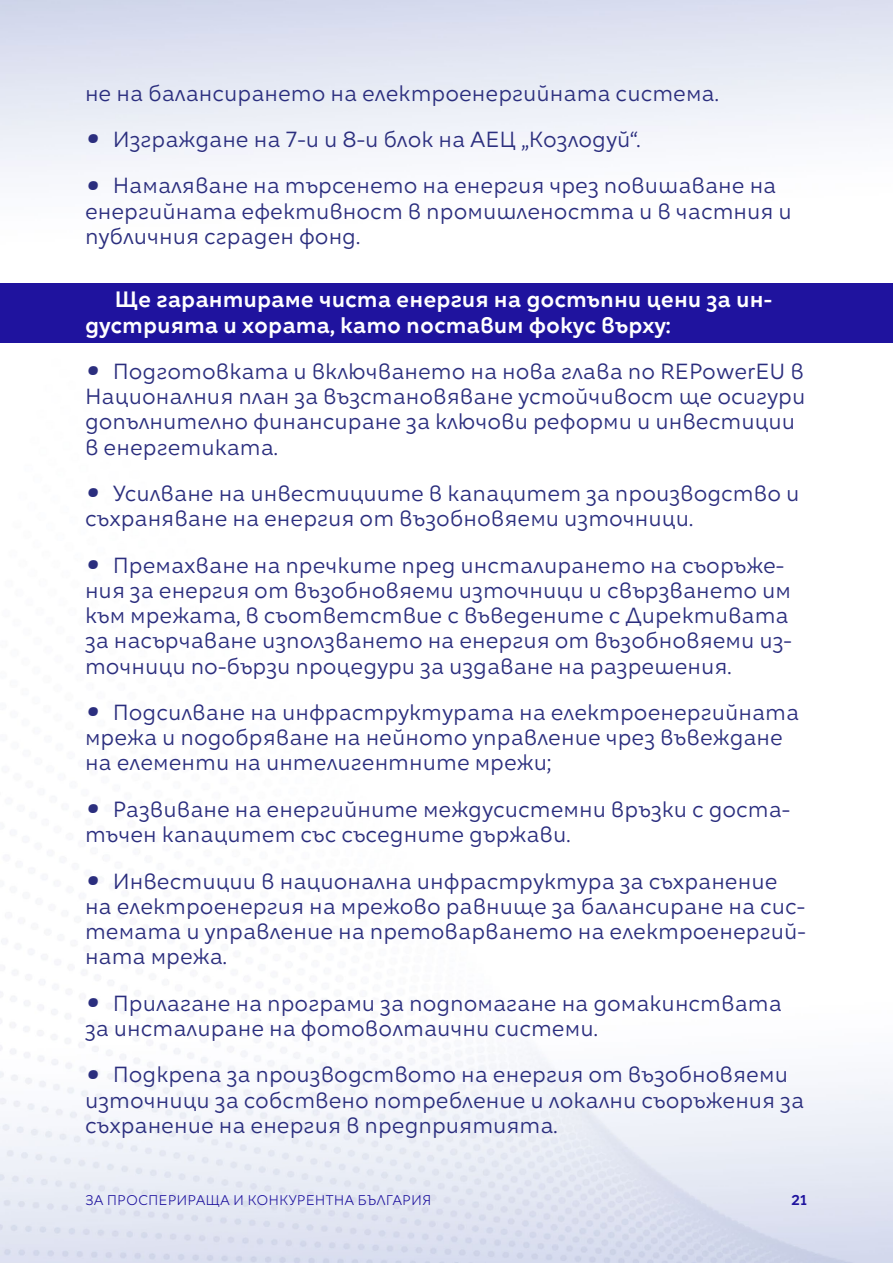
<style>
.page{position:relative;width:893px;height:1263px;background:#fff}
.page>*{position:absolute;margin:0;border:0;box-sizing:border-box;transform-origin:0 0}
.t1{font:21px/25.2px "Kometa";color:#2b2e7e}
.t2{font:21px/25.2px "Kometa Bld";color:#fff}
.t3{font:300 13.5px "Kometa";color:#1f139e}
.t4{font:13.5px "Kometa Bld";color:#1f139e}
.s1{font-family:"Centrale Sans Pro";font-weight:700;font-style:italic;font-size:39px}
</style>
<div class="page">
<img style="left:0;top:0;width:893px;height:1263px">
<div style="left:0;top:283px;width:893px;height:59px;background:#1f139e"></div>
<p class="t1" style="left:85px;top:80px;width:635px">не на балансирането на електроенергийната система.</p>
<p class="t1" style="left:85px;top:126px;width:557px"><span class="s1">•</span> Изграждане на 7-и и 8-и блок на АЕЦ „Козлодуй“.</p>
<p class="t1" style="left:85px;top:173px;width:708px"><span class="s1">•</span> Намаляване на търсенето на енергия чрез повишаване на енергийната ефективност в промишлеността и в частния и публичния сграден фонд.</p>
<p class="t2" style="left:85px;top:287px;width:688px;text-indent:30px">Ще гарантираме чиста енергия на достъпни цени за ин&shy;дустрията и хората, като поставим фокус върху:</p>
<p class="t1" style="left:85px;top:358px;width:722px"><span class="s1">•</span> Подготовката и включването на нова глава по REPowerEU в Националния план за възстановяване устойчивост ще осигури допълнително финансиране за ключови реформи и инвестиции в енергетиката.</p>
<p class="t1" style="left:85px;top:481px;width:716px"><span class="s1">•</span> Усилване на инвестициите в капацитет за производство и съхраняване на енергия от възобновяеми източници.</p>
<p class="t1" style="left:85px;top:552px;width:708px"><span class="s1">•</span> Премахване на пречките пред инсталирането на съоръже&shy;ния за енергия от възобновяеми източници и свързването им към мрежата, в съответствие с въведените с Директивата за насърчаване използването на енергия от възобновяеми из&shy;точници по-бързи процедури за издаване на разрешения.</p>
<p class="t1" style="left:85px;top:699px;width:716px"><span class="s1">•</span> Подсилване на инфраструктурата на електроенергийната мрежа и подобряване на нейното управление чрез въвеждане на елементи на интелигентните мрежи;</p>
<p class="t1" style="left:85px;top:796px;width:707px"><span class="s1">•</span> Развиване на енергийните междусистемни връзки с доста&shy;тъчен капацитет със съседните държави.</p>
<p class="t1" style="left:85px;top:868px;width:722px"><span class="s1">•</span> Инвестиции в национална инфраструктура за съхранение на електроенергия на мрежово равнище за балансиране на сис&shy;темата и управление на претоварването на електроенергий&shy;ната мрежа.</p>
<p class="t1" style="left:85px;top:990px;width:698px"><span class="s1">•</span> Прилагане на програми за подпомагане на домакинствата за инсталиране на фотоволтаични системи.</p>
<p class="t1" style="left:85px;top:1062px;width:721px"><span class="s1">•</span> Подкрепа за производството на енергия от възобновяеми източници за собствено потребление и локални съоръжения за съхранение на енергия в предприятията.</p>
<p class="t3" style="left:85px;top:1192px;width:348px">ЗА ПРОСПЕРИРАЩА И КОНКУРЕНТНА БЪЛГАРИЯ</p>
<p class="t4" style="left:791px;top:1191px;width:18px">21</p>
</div>
